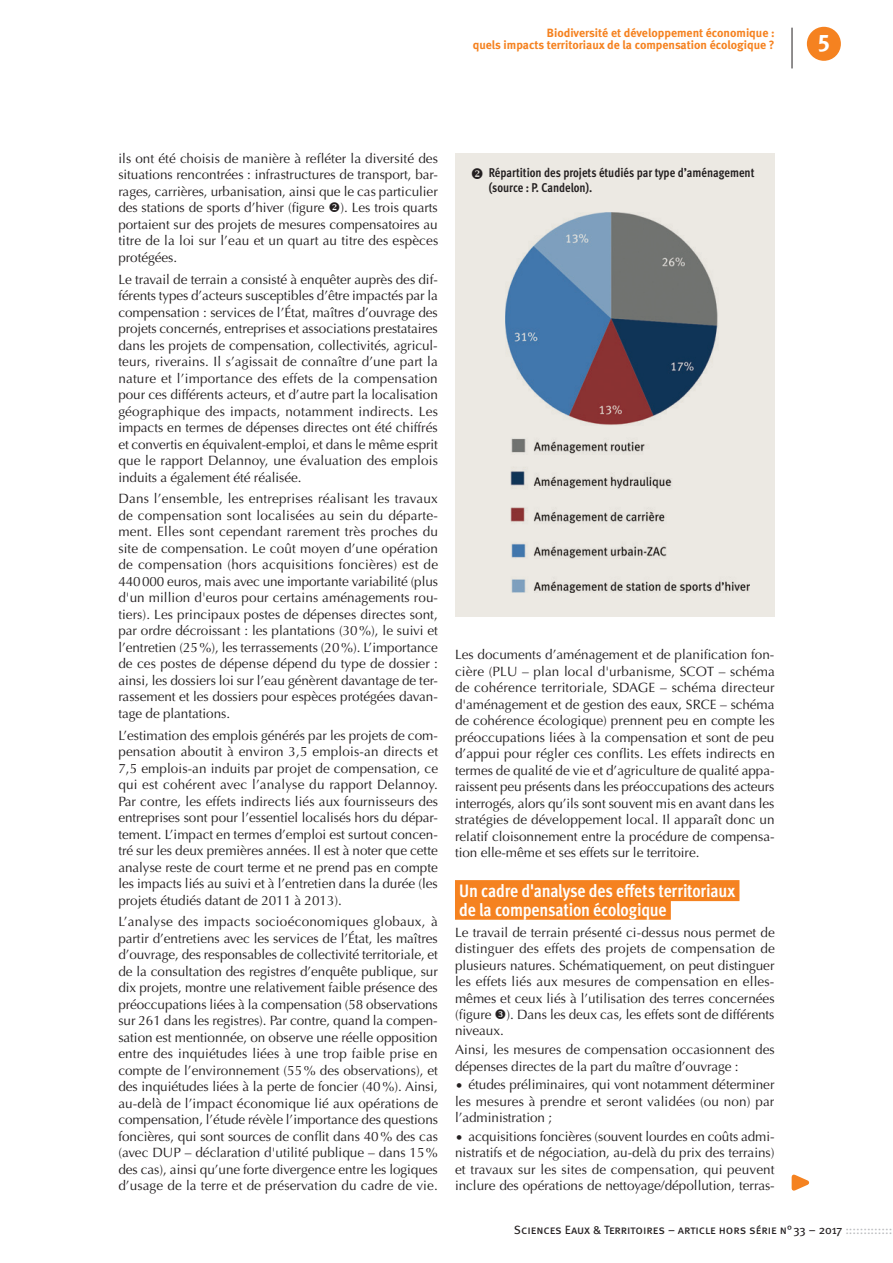
<style>
.page{position:relative;width:893px;height:1263px;background:#fff}
.page>*{position:absolute;margin:0;border:0;box-sizing:border-box;transform-origin:0 0}
.t1{font:24px "Meta Bold Caps Expert";color:#fff}
.t2{font:700 18px/18.6px "Meta Cond OT";letter-spacing:-.015em;color:#fff}
.t3{font:13.5px/16.5px "Optima";letter-spacing:-.005em;color:#231f20;text-align:justify}
.t4{font:700 12.75px/15px "Meta Cond OT";color:#231f20}
.t5{font:700 12px/12px "Meta";color:#f58220;text-align:right}
.t6{font:12px "Meta Book Caps";color:#231f20}
.s1{color:#bcbdc0}
</style>
<div class="page">
<svg style="left:791px;top:1174px;width:19px;height:17px"></svg>
<div style="left:455px;top:153px;width:320px;height:463px;background:#ece9e3"></div>
<div style="left:455px;top:880px;width:284px;height:21px;background:#f58220"></div>
<div style="left:455px;top:899px;width:216px;height:21px;background:#f58220"></div>
<img style="left:505px;top:213px;width:244px;height:379px">
<div style="left:807px;top:27px;width:34px;height:34px;background:#f58220;border-radius:50%"></div>
<hr style="left:792px;top:28px;width:1px;height:40px;background:#231f20">
<p class="t5" style="left:473px;top:27px;width:303px">Biodiversité et développement économique :<br>quels impacts territoriaux de la compensation écologique ?</p>
<h1 class="t1" style="left:818px;top:28px;width:13px">5</h1>
<p class="t3" style="left:118px;top:150px;width:321px">ils ont été choisis de manière à refléter la diversité des situations rencontrées : infrastructures de transport, bar&shy;rages, carrières, urbanisation, ainsi que le cas particulier des stations de sports d’hiver (figure ❖). Les trois quarts portaient sur des projets de mesures compensatoires au titre de la loi sur l’eau et un quart au titre des espèces protégées.</p>
<p class="t3" style="left:118px;top:271px;width:321px">Le travail de terrain a consisté à enquêter auprès des dif&shy;férents types d’acteurs susceptibles d’être impactés par la compensation : services de l’État, maîtres d’ouvrage des projets concernés, entreprises et associations prestataires dans les projets de compensation, collectivités, agricul&shy;teurs, riverains. Il s’agissait de connaître d’une part la nature et l’importance des effets de la compensation pour ces différents acteurs, et d’autre part la localisation géographique des impacts, notamment indirects. Les impacts en termes de dépenses directes ont été chiffrés et convertis en équivalent-emploi, et dans le même esprit que le rapport Delannoy, une évaluation des emplois induits a également été réalisée.</p>
<p class="t3" style="left:118px;top:491px;width:321px">Dans l’ensemble, les entreprises réalisant les travaux de compensation sont localisées au sein du départe&shy;ment. Elles sont cependant rarement très proches du site de compensation. Le coût moyen d’une opération de compensation (hors acquisitions foncières) est de 440000 euros, mais avec une importante variabilité (plus d'un million d'euros pour certains aménagements rou&shy;tiers). Les principaux postes de dépenses directes sont, par ordre décroissant : les plantations (30%), le suivi et l’entretien (25%), les terrassements (20%). L’importance de ces postes de dépense dépend du type de dossier : ainsi, les dossiers loi sur l’eau génèrent davantage de ter&shy;rassement et les dossiers pour espèces protégées davan&shy;tage de plantations.</p>
<p class="t3" style="left:118px;top:727px;width:321px">L’estimation des emplois générés par les projets de com&shy;pensation aboutit à environ 3,5 emplois-an directs et 7,5 emplois-an induits par projet de compensation, ce qui est cohérent avec l’analyse du rapport Delannoy.<br>Par contre, les effets indirects liés aux fournisseurs des entreprises sont pour l’essentiel localisés hors du dépar&shy;tement. L’impact en termes d’emploi est surtout concen&shy;tré sur les deux premières années. Il est à noter que cette analyse reste de court terme et ne prend pas en compte les impacts liés au suivi et à l’entretien dans la durée (les projets étudiés datant de 2011 à 2013).</p>
<p class="t3" style="left:118px;top:914px;width:321px">L’analyse des impacts socioéconomiques globaux, à partir d’entretiens avec les services de l’État, les maîtres d’ouvrage, des responsables de collectivité territoriale, et de la consultation des registres d’enquête publique, sur dix projets, montre une relativement faible présence des préoccupations liées à la compensation (58 observations sur 261 dans les registres). Par contre, quand la compen&shy;sation est mentionnée, on observe une réelle opposition entre des inquiétudes liées à une trop faible prise en compte de l’environnement (55% des observations), et des inquiétudes liées à la perte de foncier (40%). Ainsi, au-delà de l’impact économique lié aux opérations de compensation, l’étude révèle l’importance des questions foncières, qui sont sources de conflit dans 40% des cas (avec DUP – déclaration d'utilité publique – dans 15% des cas), ainsi qu’une forte divergence entre les logiques d’usage de la terre et de préservation du cadre de vie.</p>
<p class="t4" style="left:489px;top:166px;width:267px;text-indent:-18px">❖ Répartition des projets étudiés par type d’aménagement (source : P. Candelon).</p>
<p class="t3" style="left:455px;top:646px;width:321px">Les documents d’aménagement et de planification fon&shy;cière (PLU – plan local d'urbanisme, SCOT – schéma de cohérence territoriale, SDAGE – schéma directeur d'aménagement et de gestion des eaux, SRCE – schéma de cohérence écologique) prennent peu en compte les préoccupations liées à la compensation et sont de peu d’appui pour régler ces conflits. Les effets indirects en termes de qualité de vie et d’agriculture de qualité appa&shy;raissent peu présents dans les préoccupations des acteurs interrogés, alors qu’ils sont souvent mis en avant dans les stratégies de développement local. Il apparaît donc un relatif cloisonnement entre la procédure de compensa&shy;tion elle-même et ses effets sur le territoire.</p>
<h2 class="t2" style="left:459px;top:882px;width:277px">Un cadre d'analyse des effets territoriaux de la compensation écologique</h2>
<p class="t3" style="left:455px;top:924px;width:321px">Le travail de terrain présenté ci-dessus nous permet de distinguer des effets des projets de compensation de plusieurs natures. Schématiquement, on peut distinguer les effets liés aux mesures de compensation en elles&shy;mêmes et ceux liés à l’utilisation des terres concernées (figure ). Dans les deux cas, les effets sont de différents niveaux.</p>
<p class="t3" style="left:455px;top:1041px;width:321px">Ainsi, les mesures de compensation occasionnent des dépenses directes de la part du maître d’ouvrage :</p>
<p class="t3" style="left:455px;top:1076px;width:321px">• études préliminaires, qui vont notamment déterminer les mesures à prendre et seront validées (ou non) par l’administration ;</p>
<p class="t3" style="left:455px;top:1128px;width:321px">• acquisitions foncières (souvent lourdes en coûts admi&shy;nistratifs et de négociation, au-delà du prix des terrains) et travaux sur les sites de compensation, qui peuvent inclure des opérations de nettoyage/dépollution, terras-</p>
<p class="t6" style="left:514px;top:1223px;width:380px">Sciences Eaux &amp; Territoires – article hors série n°33 – 2017 <span class="s1">:::::::::::::</span></p>
</div>
